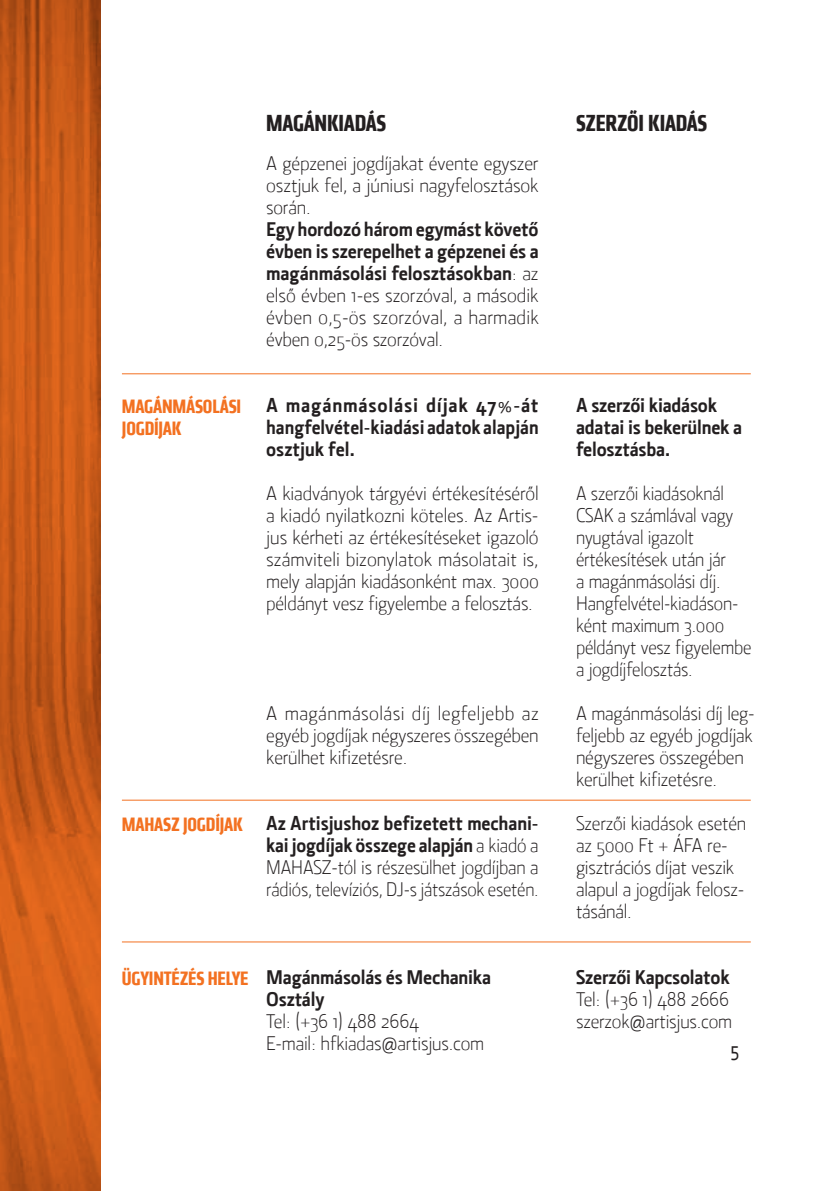
<style>
.page{position:relative;width:840px;height:1191px;background:#fff}
.page>*{position:absolute;margin:0;border:0;box-sizing:border-box;transform-origin:0 0}
.t1{font:700 condensed 24px "Klavika CH";letter-spacing:-.01em;color:#231f20}
.t2{font:20px/22px "Section Light HUN";letter-spacing:-.01em;color:#231f20}
.t3{font:20px/22px "Section Bold HUN";letter-spacing:-.01em;color:#231f20}
.t4{font:700 condensed 20px/22px "Klavika CH";letter-spacing:-.01em;color:#f37121}
.t5{font:20px "Section Medium Caps HUN";color:#231f20}
.s1{font-family:"Section Light HUN"}
</style>
<div class="page">
<svg style="left:0;top:0;width:100px;height:1191px;background:#c95a18"></svg>
<hr style="left:122px;top:373px;width:628px;height:1px;background:#f37121">
<hr style="left:122px;top:799px;width:628px;height:1px;background:#f37121">
<hr style="left:122px;top:941px;width:628px;height:1px;background:#f37121">
<p class="t4" style="left:122px;top:395px;width:121px">MAGÁNMÁSOLÁSI<br>JOGDÍJAK</p>
<p class="t4" style="left:122px;top:813px;width:122px">MAHASZ JOGDÍJAK</p>
<p class="t1" style="left:266px;top:108px;width:121px">MAGÁNKIADÁS</p>
<p class="t1" style="left:575px;top:108px;width:132px">SZERZŐI KIADÁS</p>
<p class="t2" style="left:266px;top:152px;width:274px;text-align:justify">A gépzenei jogdíjakat évente egyszer osztjuk fel, a júniusi nagyfelosztások során.</p>
<p class="t3" style="left:266px;top:218px;width:274px;text-align:justify">Egy hordozó három egymást követő évben is szerepelhet a gépzenei és a magánmásolási felosztásokban<span class="s1">: az</span></p>
<p class="t2" style="left:266px;top:284px;width:274px;text-align:justify">első évben 1-es szorzóval, a második évben 0,5-ös szorzóval, a harmadik évben 0,25-ös szorzóval.</p>
<p class="t3" style="left:266px;top:394px;width:274px;text-align:justify">A magánmásolási díjak 47%-át hangfelvétel-kiadási adatok alapján osztjuk fel.</p>
<p class="t2" style="left:266px;top:482px;width:274px;text-align:justify">A kiadványok tárgyévi értékesítéséről a kiadó nyilatkozni köteles. Az Artis&shy;jus kérheti az értékesítéseket igazoló számviteli bizonylatok másolatait is, mely alapján kiadásonként max. 3000 példányt vesz figyelembe a felosztás.</p>
<p class="t2" style="left:266px;top:702px;width:274px;text-align:justify">A magánmásolási díj legfeljebb az egyéb jogdíjak négyszeres összegében kerülhet kifizetésre.</p>
<p class="t3" style="left:266px;top:812px;width:274px">Az Artisjushoz befizetett mechani&shy;kai jogdíjak összege alapján <span class="s1">a kiadó a</span></p>
<p class="t2" style="left:266px;top:856px;width:274px">MAHASZ-tól is részesülhet jogdíjban a rádiós, televíziós, DJ-s játszások esetén.</p>
<p class="t3" style="left:575px;top:394px;width:167px">A szerzői kiadások adatai is bekerülnek a felosztásba.</p>
<p class="t2" style="left:575px;top:482px;width:177px">A szerzői kiadásoknál<br>CSAK a számlával vagy nyugtával igazolt értékesítések után jár<br>a magánmásolási díj.<br>Hangfelvétel-kiadáson&shy;ként maximum 3.000 példányt vesz figyelembe a jogdíjfelosztás.</p>
<p class="t2" style="left:575px;top:702px;width:180px">A magánmásolási díj leg&shy;feljebb az egyéb jogdíjak négyszeres összegében kerülhet kifizetésre.</p>
<p class="t2" style="left:575px;top:812px;width:172px">Szerzői kiadások esetén az 5000 Ft + ÁFA re&shy;gisztrációs díjat veszik alapul a jogdíjak felosz&shy;tásánál.</p>
<p class="t4" style="left:122px;top:967px;width:128px">ÜGYINTÉZÉS HELYE</p>
<p class="t3" style="left:266px;top:966px;width:226px">Magánmásolás és Mechanika<br>Osztály</p>
<p class="t2" style="left:266px;top:1010px;width:219px">Tel: (+36 1) 488 2664<br>E-mail: hfkiadas@artisjus.com</p>
<p class="t3" style="left:575px;top:966px;width:155px">Szerzői Kapcsolatok</p>
<p class="t2" style="left:575px;top:988px;width:157px">Tel: (+36 1) 488 2666 szerzok@artisjus.com</p>
<p class="t5" style="left:729px;top:1041px;width:12px">5</p>
</div>
